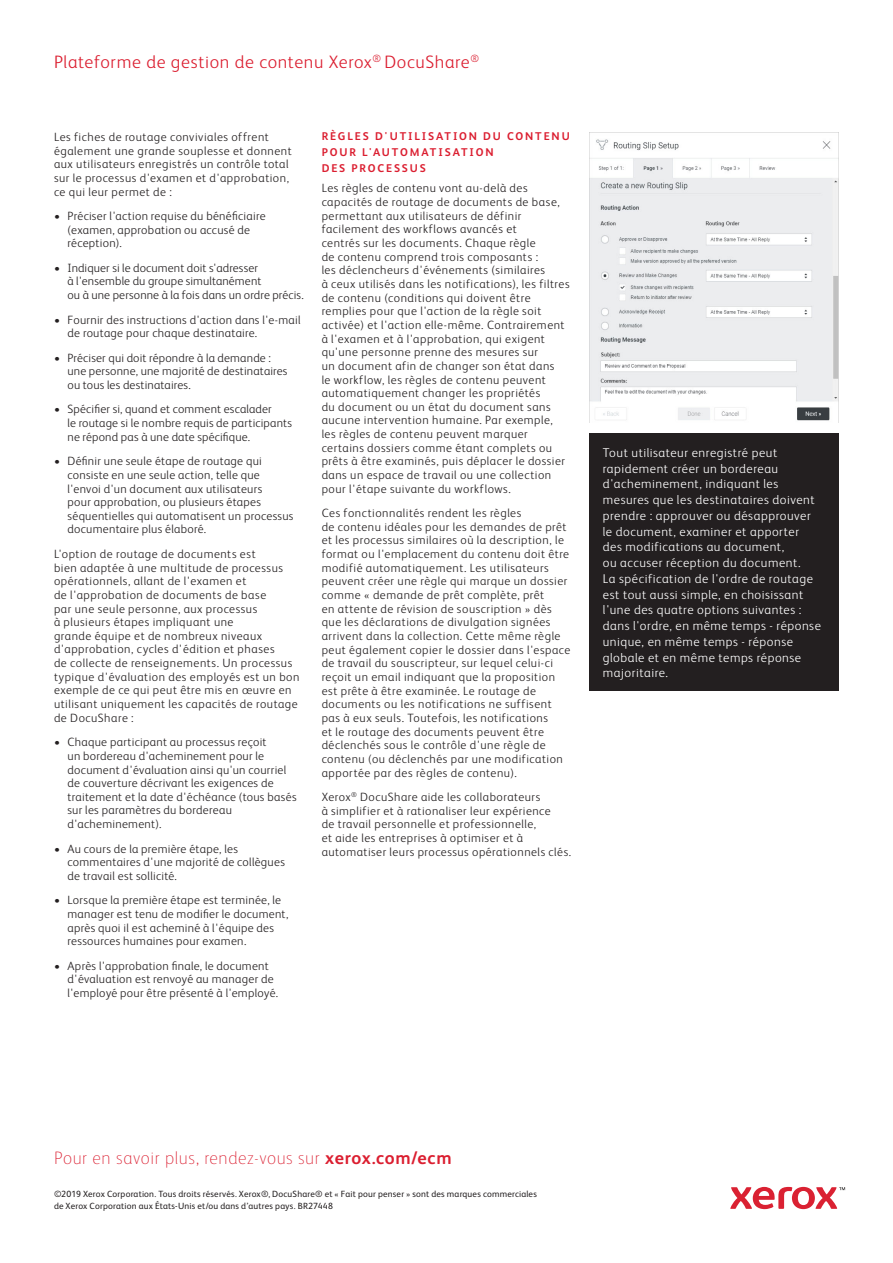
<style>
.page{position:relative;width:893px;height:1263px;background:#fff}
.page>*{position:absolute;margin:0;border:0;box-sizing:border-box;transform-origin:0 0}
.Cover_Subhead{font:300 18px "Xerox Sans";letter-spacing:.035em;color:#db1e30}
.Call_to_action{font:100 18px "Xerox Sans";letter-spacing:.03em;color:#db1e30}
.Body_Text{font:300 12.75px/15.8px "Xerox Sans";letter-spacing:.04em;color:#fff}
.Body_Text-2{font:300 12px/13.6px "Xerox Sans";letter-spacing:.04em;color:#231f20}
.Body_Text-3{font:300 12px/13.6px "Xerox Sans";letter-spacing:.015em;color:#231f20}
.Body_Text-4{font:300 12px/13.6px "Xerox Sans";letter-spacing:.01em;color:#231f20}
.Body_Subhead{font:700 11.25px/15.9px "Xerox Sans";letter-spacing:.165em;color:#db1e30}
.Legal{font:9px/12px "Xerox Sans";letter-spacing:.02em;color:#231f20}
.s1{font-weight:700}
</style>
<div class="page">
<div style="left:589px;top:434px;width:250px;height:257px;background:#231f20"></div>
<svg style="left:730px;top:1187px;width:115px;height:22px"></svg>
<img style="left:590px;top:139px;width:248px;height:282px">
<p class="Cover_Subhead" style="left:54px;top:50px;width:427px">Plateforme de gestion de contenu Xerox<sup>®</sup> DocuShare<sup>®</sup></p>
<p class="Body_Text-2" style="left:54px;top:130px;width:239px">Les fiches de routage conviviales offrent également une grande souplesse et donnent aux utilisateurs enregistrés un contrôle total sur le processus d'examen et d'approbation, ce qui leur permet de :</p>
<p class="Body_Text-2" style="left:68px;top:209px;width:200px;text-indent:-14px">• Préciser l'action requise du bénéficiaire (examen, approbation ou accusé de réception).</p>
<p class="Body_Text-4" style="left:68px;top:260px;width:238px;text-indent:-14px">• Indiquer si le document doit s'adresser<br>à l'ensemble du groupe simultanément<br>ou à une personne à la fois dans un ordre précis.</p>
<p class="Body_Text-2" style="left:68px;top:312px;width:235px;text-indent:-14px">• Fournir des instructions d'action dans l'e-mail de routage pour chaque destinataire.</p>
<p class="Body_Text-3" style="left:68px;top:350px;width:222px;text-indent:-14px">• Préciser qui doit répondre à la demande : une personne, une majorité de destinataires ou tous les destinataires.</p>
<p class="Body_Text-3" style="left:68px;top:402px;width:226px;text-indent:-14px">• Spécifier si, quand et comment escalader<br>le routage si le nombre requis de participants ne répond pas à une date spécifique.</p>
<p class="Body_Text-2" style="left:68px;top:454px;width:227px;text-indent:-14px">• Définir une seule étape de routage qui consiste en une seule action, telle que l'envoi d'un document aux utilisateurs<br>pour approbation, ou plusieurs étapes séquentielles qui automatisent un processus documentaire plus élaboré.</p>
<p class="Body_Text-2" style="left:54px;top:546px;width:247px">L'option de routage de documents est<br>bien adaptée à une multitude de processus opérationnels, allant de l'examen et<br>de l'approbation de documents de base<br>par une seule personne, aux processus<br>à plusieurs étapes impliquant une<br>grande équipe et de nombreux niveaux d'approbation, cycles d'édition et phases<br>de collecte de renseignements. Un processus typique d'évaluation des employés est un bon exemple de ce qui peut être mis en œuvre en utilisant uniquement les capacités de routage de DocuShare :</p>
<p class="Body_Text-2" style="left:68px;top:735px;width:231px;text-indent:-14px">• Chaque participant au processus reçoit<br>un bordereau d'acheminement pour le document d'évaluation ainsi qu'un courriel de couverture décrivant les exigences de traitement et la date d'échéance (tous basés sur les paramètres du bordereau d'acheminement).</p>
<p class="Body_Text-2" style="left:68px;top:841px;width:219px;text-indent:-14px">• Au cours de la première étape, les commentaires d'une majorité de collègues de travail est sollicité.</p>
<p class="Body_Text-2" style="left:68px;top:893px;width:222px;text-indent:-14px">• Lorsque la première étape est terminée, le manager est tenu de modifier le document, après quoi il est acheminé à l'équipe des ressources humaines pour examen.</p>
<p class="Body_Text-2" style="left:68px;top:958px;width:212px;text-indent:-14px">• Après l'approbation finale, le document d'évaluation est renvoyé au manager de l'employé pour être présenté à l'employé.</p>
<p class="Body_Subhead" style="left:322px;top:128px;width:250px">RÈGLES D'UTILISATION DU CONTENU<br>POUR L'AUTOMATISATION<br>DES PROCESSUS</p>
<p class="Body_Text-2" style="left:322px;top:181px;width:249px">Les règles de contenu vont au-delà des capacités de routage de documents de base, permettant aux utilisateurs de définir facilement des workflows avancés et<br>centrés sur les documents. Chaque règle<br>de contenu comprend trois composants :<br>les déclencheurs d'événements (similaires<br>à ceux utilisés dans les notifications), les filtres de contenu (conditions qui doivent être remplies pour que l'action de la règle soit activée) et l'action elle-même. Contrairement à l'examen et à l'approbation, qui exigent qu'une personne prenne des mesures sur<br>un document afin de changer son état dans<br>le workflow, les règles de contenu peuvent automatiquement changer les propriétés<br>du document ou un état du document sans aucune intervention humaine. Par exemple, les règles de contenu peuvent marquer certains dossiers comme étant complets ou prêts à être examinés, puis déplacer le dossier dans un espace de travail ou une collection pour l'étape suivante du workflows.</p>
<p class="Body_Text-2" style="left:322px;top:506px;width:250px">Ces fonctionnalités rendent les règles<br>de contenu idéales pour les demandes de prêt et les processus similaires où la description, le format ou l'emplacement du contenu doit être modifié automatiquement. Les utilisateurs peuvent créer une règle qui marque un dossier comme « demande de prêt complète, prêt<br>en attente de révision de souscription » dès que les déclarations de divulgation signées arrivent dans la collection. Cette même règle peut également copier le dossier dans l'espace de travail du souscripteur, sur lequel celui-ci reçoit un email indiquant que la proposition est prête à être examinée. Le routage de documents ou les notifications ne suffisent pas à eux seuls. Toutefois, les notifications<br>et le routage des documents peuvent être déclenchés sous le contrôle d'une règle de contenu (ou déclenchés par une modification apportée par des règles de contenu).</p>
<p class="Body_Text-2" style="left:322px;top:789px;width:251px">Xerox<sup>®</sup> DocuShare aide les collaborateurs<br>à simplifier et à rationaliser leur expérience<br>de travail personnelle et professionnelle,<br>et aide les entreprises à optimiser et à automatiser leurs processus opérationnels clés.</p>
<p class="Body_Text" style="left:603px;top:444px;width:220px">Tout utilisateur enregistré peut rapidement créer un bordereau d'acheminement, indiquant les mesures que les destinataires doivent prendre : approuver ou désapprouver le document, examiner et apporter des modifications au document,<br>ou accuser réception du document.<br>La spécification de l'ordre de routage est tout aussi simple, en choisissant l'une des quatre options suivantes : dans l'ordre, en même temps - réponse unique, en même temps - réponse globale et en même temps réponse majoritaire.</p>
<p class="Call_to_action" style="left:54px;top:1146px;width:399px">Pour en savoir plus, rendez-vous sur <span class="s1">xerox.com/ecm</span></p>
<p class="Legal" style="left:54px;top:1187px;width:484px">©2019 Xerox Corporation. Tous droits réservés. Xerox®, DocuShare® et « Fait pour penser » sont des marques commerciales de Xerox Corporation aux États-Unis et/ou dans d’autres pays. BR27448</p>
</div>
